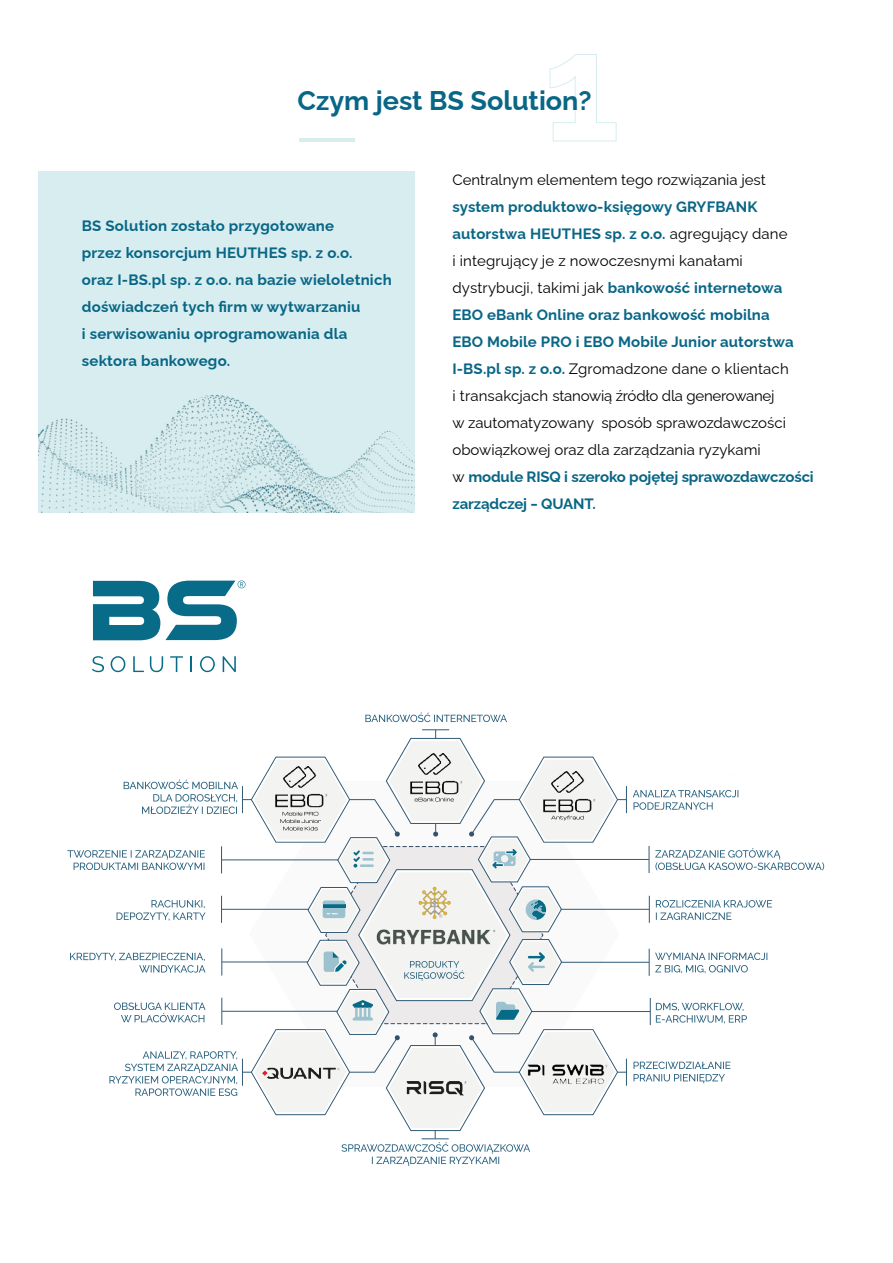
<style>
.page{position:relative;width:893px;height:1263px;background:#fff}
.page>*{position:absolute;margin:0;border:0;box-sizing:border-box;transform-origin:0 0}
.t1{font:700 27px "Raleway";color:#086686}
.t2{font:700 15px/27px "Raleway";letter-spacing:.01em;color:#086686}
.t3{font:15px "Raleway";color:#000}
.s1{font-weight:400;color:#000}
</style>
<div class="page">
<div style="left:38px;top:171px;width:377px;height:342px;background:#d7edef"></div>
<hr style="left:300px;top:138px;width:55px;height:3px;background:#d6eef0">
<svg style="left:549px;top:54px;width:68px;height:88px"></svg>
<svg style="left:92px;top:656px;width:12px;height:16px"></svg>
<svg style="left:111px;top:656px;width:14px;height:16px"></svg>
<svg style="left:133px;top:656px;width:11px;height:16px"></svg>
<svg style="left:150px;top:656px;width:13px;height:16px"></svg>
<svg style="left:170px;top:656px;width:13px;height:16px"></svg>
<svg style="left:190px;top:656px;width:2px;height:16px"></svg>
<svg style="left:200px;top:656px;width:15px;height:16px"></svg>
<svg style="left:223px;top:656px;width:13px;height:16px"></svg>
<svg style="left:93px;top:580px;width:152px;height:60px"></svg>
<svg style="left:656px;top:900px;width:116px;height:20px"></svg>
<hr style="left:528px;top:859px;width:121px;height:1px;background:#315a76">
<svg style="left:649px;top:846px;width:175px;height:27px"></svg>
<hr style="left:528px;top:1011px;width:122px;height:1px;background:#315a76">
<svg style="left:650px;top:998px;width:97px;height:27px"></svg>
<hr style="left:556px;top:962px;width:93px;height:1px;background:#315a76">
<svg style="left:649px;top:949px;width:118px;height:27px"></svg>
<hr style="left:557px;top:909px;width:92px;height:1px;background:#315a76">
<svg style="left:649px;top:896px;width:1px;height:27px"></svg>
<svg style="left:633px;top:790px;width:105px;height:20px"></svg>
<svg style="left:633px;top:1061px;width:97px;height:22px"></svg>
<svg style="left:365px;top:712px;width:142px;height:10px"></svg>
<svg style="left:67px;top:729px;width:560px;height:437px"></svg>
<img style="left:528px;top:1063px;width:76px;height:22px">
<div style="left:38px;top:702px;width:196px;height:45px;background:#fff"></div>
<h1 class="t1" style="left:297px;top:79px;width:295px">Czym jest BS Solution?</h1>
<p class="t2" style="left:82px;top:210px;width:311px">BS Solution zostało przygotowane<br>przez konsorcjum HEUTHES sp. z o.o.<br>oraz I-BS.pl sp. z o.o. na bazie wieloletnich doświadczeń tych firm w wytwarzaniu<br>i serwisowaniu oprogramowania dla sektora bankowego.</p>
<p class="t3" style="left:452px;top:168px;width:315px">Centralnym elementem tego rozwiązania jest</p>
<p class="t2" style="left:452px;top:192px;width:363px">system produktowo-księgowy GRYFBANK autorstwa HEUTHES sp. z o.o. <span class="s1">agregujący dane<br>i integrujący je z nowoczesnymi kanałami dystrybucji, takimi jak</span> bankowość internetowa EBO eBank Online oraz bankowość mobilna<br>EBO Mobile PRO i EBO Mobile Junior autorstwa I-BS.pl sp. z o.o. <span class="s1">Zgromadzone dane o klientach<br>i transakcjach stanowią źródło dla generowanej<br>w zautomatyzowany sposób sprawozdawczości obowiązkowej oraz dla zarządzania ryzykami<br>w</span> module RISQ i szeroko pojętej sprawozdawczości zarządczej ‒ QUANT.</p>
</div>
